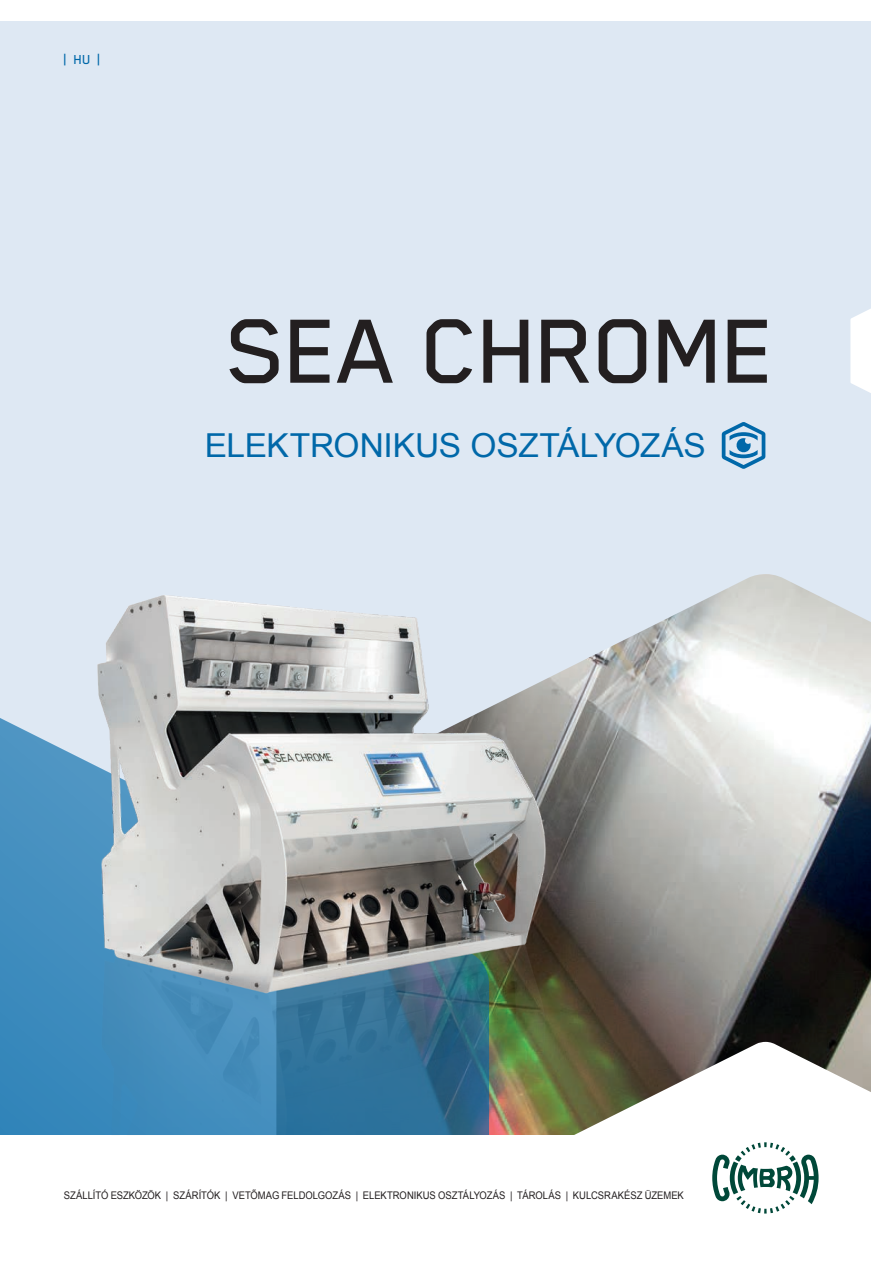
<style>
.page{position:relative;width:893px;height:1263px;background:#fff}
.page>*{position:absolute;margin:0;border:0;box-sizing:border-box;transform-origin:0 0}
.t1{font:500 105px "Blender";letter-spacing:-.02em;color:#231f20}
.t2{font:33px "Arial";letter-spacing:-.01em;color:#0068a9}
.CB_Head_10_10{font:500 15px "Blender";color:#0068a9}
.CB_Head_10_10-2{font:10.5px "Arial";color:#231f20;scale:.9 1}
</style>
<div class="page">
<div style="left:0;top:21px;width:872px;height:1221px;background:#dee8f3"></div>
<img style="left:562px;top:574px;width:310px;height:468px">
<svg style="left:0;top:718px;width:65px;height:417px;background:#4690c0"></svg>
<svg style="left:562px;top:1042px;width:310px;height:93px;background:#b9b7ae"></svg>
<svg style="left:850px;top:308px;width:22px;height:85px;background:#fafbfd"></svg>
<div style="left:0;top:1135px;width:893px;height:128px;background:#fff"></div>
<svg style="left:712px;top:1142px;width:107px;height:71px"></svg>
<svg style="left:722px;top:422px;width:43px;height:47px"></svg>
<img style="left:65px;top:595px;width:497px;height:540px">
<p class="CB_Head_10_10" style="left:64px;top:51px;width:38px">| HU |</p>
<p class="t1" style="left:227px;top:295px;width:552px">SEA CHROME</p>
<p class="t2" style="left:205px;top:423px;width:503px">ELEKTRONIKUS OSZTÁLYOZÁS</p>
<p class="CB_Head_10_10-2" style="left:64px;top:1188px;width:690px">SZÁLLÍTÓ ESZKÖZÖK | SZÁRÍTÓK | VETŐMAG FELDOLGOZÁS | ELEKTRONIKUS OSZTÁLYOZÁS | TÁROLÁS | KULCSRAKÉSZ ÜZEMEK</p>
</div>
